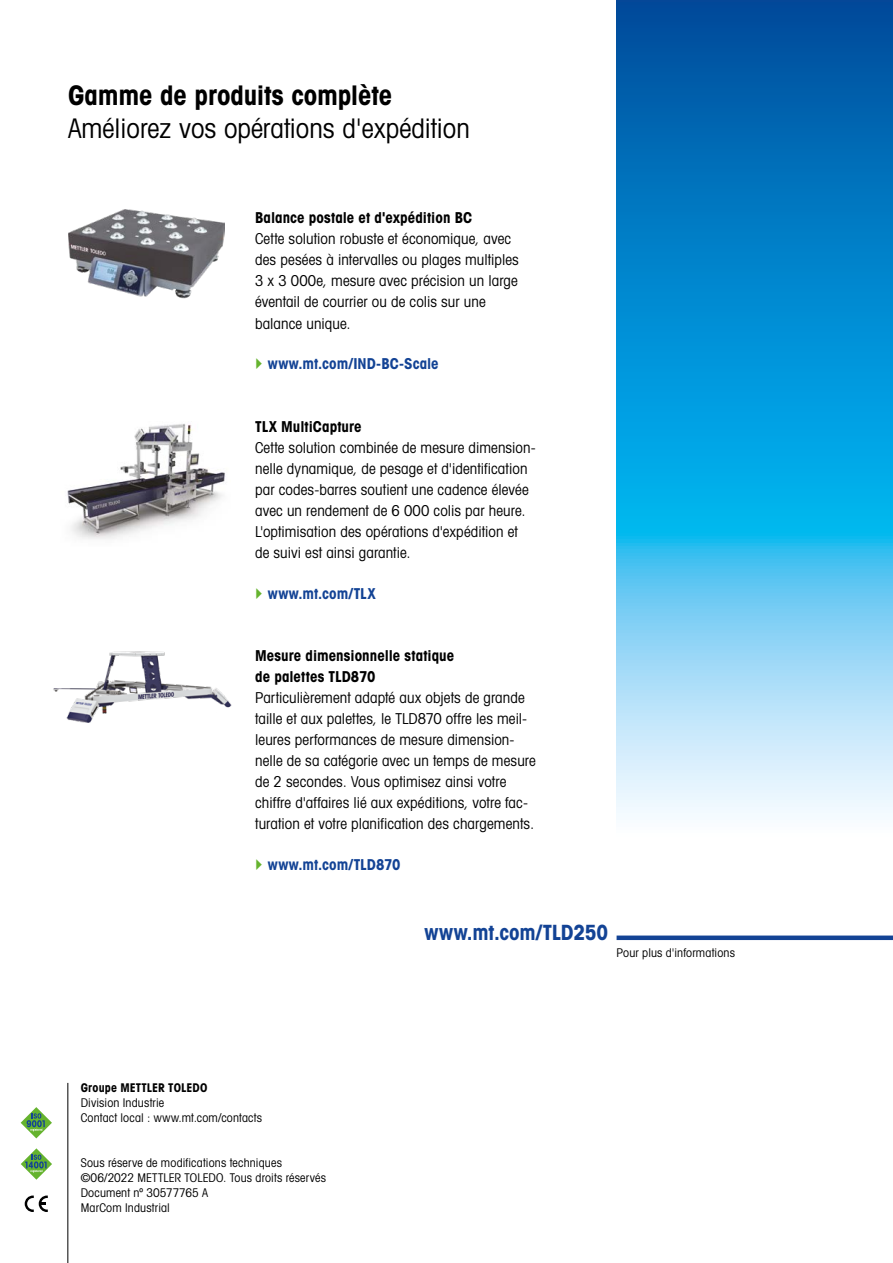
<style>
.page{position:relative;width:893px;height:1263px;background:#fff}
.page>*{position:absolute;margin:0;border:0;box-sizing:border-box;transform-origin:0 0}
.t1{font:27px "Avant Gardefor MT Bk";color:#000}
.t2{font:27px "Avant Gardefor MT Bd";letter-spacing:-.01em;color:#000}
.t3{font:21px "Avant Gardefor MT Bd";letter-spacing:-.005em;color:#134395}
.t4{font:15px/21px "Avant Gardefor MT Bk";letter-spacing:.005em;color:#000}
.t5{font:15px/21px "Avant Gardefor MT Bd";color:#000}
.t6{font:15px "Avant Gardefor MT Bd";color:#134395}
.t7{font:15px "Avant Gardefor MT Bd";letter-spacing:.02em;color:#134395}
.t8{font:12px/15px "Avant Gardefor MT Bk";letter-spacing:.015em;color:#000}
.t9{font:12px "Avant Gardefor MT Bd";letter-spacing:.01em;color:#000}
</style>
<div class="page">
<img style="left:53px;top:651px;width:179px;height:72px">
<img style="left:67px;top:424px;width:158px;height:115px">
<div style="left:617px;top:935px;width:276px;height:5px;background:#134395"></div>
<svg style="left:21px;top:1148px;width:31px;height:32px"></svg>
<svg style="left:21px;top:1107px;width:31px;height:31px"></svg>
<svg style="left:25px;top:1195px;width:23px;height:17px"></svg>
<hr style="left:68px;top:1083px;width:1px;height:180px;background:#000">
<svg style="left:617px;top:0;width:276px;height:817px;background:#36a1d9"></svg>
<img style="left:68px;top:209px;width:157px;height:90px">
<h1 class="t2" style="left:68px;top:78px;width:326px">Gamme de produits complète</h1>
<h1 class="t1" style="left:68px;top:111px;width:403px">Améliorez vos opérations d'expédition</h1>
<p class="t5" style="left:255px;top:207px;width:219px">Balance postale et d'expédition BC</p>
<p class="t4" style="left:255px;top:228px;width:265px">Cette solution robuste et économique, avec des pesées à intervalles ou plages multiples 3 x 3 000e, mesure avec précision un large éventail de courrier ou de colis sur une balance unique.</p>
<p class="t6" style="left:268px;top:354px;width:172px">www.mt.com/IND-BC-Scale</p>
<p class="t5" style="left:255px;top:416px;width:108px">TLX MultiCapture</p>
<p class="t4" style="left:255px;top:437px;width:282px">Cette solution combinée de mesure dimension&shy;nelle dynamique, de pesage et d'identification par codes-barres soutient une cadence élevée avec un rendement de 6 000 colis par heure.<br>L'optimisation des opérations d'expédition et de suivi est ainsi garantie.</p>
<p class="t7" style="left:268px;top:584px;width:109px">www.mt.com/TLX</p>
<p class="t5" style="left:255px;top:645px;width:201px">Mesure dimensionnelle statique de palettes TLD870</p>
<p class="t4" style="left:255px;top:687px;width:282px">Particulièrement adapté aux objets de grande taille et aux palettes, le TLD870 offre les meil&shy;leures performances de mesure dimension&shy;nelle de sa catégorie avec un temps de mesure de 2 secondes. Vous optimisez ainsi votre chiffre d'affaires lié aux expéditions, votre fac&shy;turation et votre planification des chargements.</p>
<p class="t6" style="left:268px;top:855px;width:134px">www.mt.com/TLD870</p>
<h2 class="t3" style="left:425px;top:919px;width:185px">www.mt.com/TLD250</h2>
<p class="t8" style="left:617px;top:945px;width:120px">Pour plus d'informations</p>
<p class="t9" style="left:81px;top:1080px;width:128px">Groupe METTLER TOLEDO</p>
<p class="t8" style="left:81px;top:1095px;width:183px">Division Industrie<br>Contact local : www.mt.com/contacts</p>
<p class="t8" style="left:81px;top:1155px;width:247px">Sous réserve de modifications techniques ©06/2022 METTLER TOLEDO. Tous droits réservés<br>Document nº 30577765 A<br>MarCom Industrial</p>
</div>
